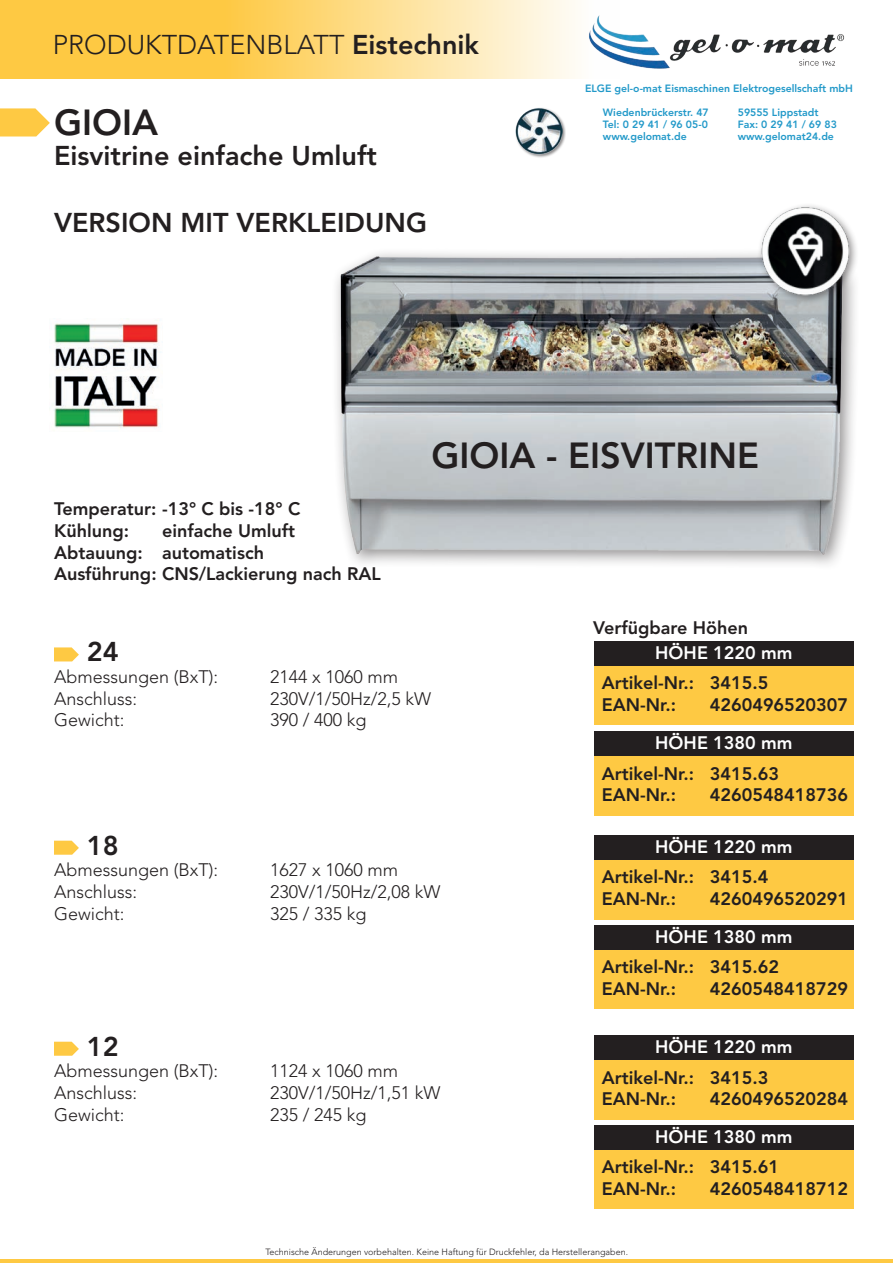
<style>
.page{position:relative;width:893px;height:1263px;background:#fff}
.page>*{position:absolute;margin:0;border:0;box-sizing:border-box;transform-origin:0 0}
.t1{font:800 36px "Avenir LT Std";color:#231f20}
.t2{font:800 27px "Avenir LT Std";color:#231f20}
.t3{font:300 27px "Avenir LT Std";color:#231f20}
.t4{font:800 18px/21.6px "Avenir LT Std";color:#231f20}
.t5{font:300 18px "Avenir LT Std";color:#231f20}
.t6{font:800 18px "Avenir LT Std";color:#fff}
.t7{font:800 10.5px/12px "Avenir LT Std";color:#2299c9}
.t8{font:300 9px "Avenir LT Std";color:#231f20}
.s1{font-weight:800}
</style>
<div class="page">
<svg style="left:0;top:0;width:576px;height:79px;background:#fed879"></svg>
<hr style="left:0;top:1259px;width:893px;height:4px;background:#fec943">
<img style="left:589px;top:15px;width:256px;height:54px">
<svg style="left:0;top:108px;width:50px;height:28px"></svg>
<img style="left:54px;top:320px;width:107px;height:108px">
<div style="left:515px;top:107px;width:51px;height:51px;background:#231f20;opacity:.5"></div>
<img style="left:516px;top:107px;width:47px;height:48px">
<svg style="left:54px;top:647px;width:25px;height:14px"></svg>
<svg style="left:54px;top:841px;width:25px;height:14px"></svg>
<svg style="left:54px;top:1042px;width:25px;height:14px"></svg>
<div style="left:594px;top:641px;width:260px;height:84px;background:#fec943"></div>
<div style="left:594px;top:641px;width:260px;height:25px;background:#231f20"></div>
<div style="left:594px;top:732px;width:260px;height:84px;background:#fec943"></div>
<div style="left:594px;top:731px;width:260px;height:25px;background:#231f20"></div>
<div style="left:594px;top:836px;width:260px;height:83px;background:#fec943"></div>
<div style="left:594px;top:835px;width:260px;height:25px;background:#231f20"></div>
<div style="left:594px;top:925px;width:260px;height:84px;background:#fec943"></div>
<div style="left:594px;top:925px;width:260px;height:24px;background:#231f20"></div>
<div style="left:594px;top:1036px;width:260px;height:84px;background:#fec943"></div>
<div style="left:594px;top:1035px;width:260px;height:25px;background:#231f20"></div>
<div style="left:594px;top:1125px;width:260px;height:84px;background:#fec943"></div>
<div style="left:594px;top:1125px;width:260px;height:25px;background:#231f20"></div>
<img style="left:336px;top:252px;width:519px;height:310px">
<div style="left:757px;top:203px;width:102px;height:102px;background:#231f20;opacity:.5"></div>
<img style="left:757px;top:204px;width:98px;height:94px">
<h2 class="t3" style="left:53px;top:29px;width:428px">PRODUKTDATENBLATT <span class="s1">Eistechnik</span></h2>
<h1 class="t1" style="left:54px;top:101px;width:106px">GIOIA</h1>
<h2 class="t2" style="left:54px;top:139px;width:325px">Eisvitrine einfache Umluft</h2>
<h2 class="t2" style="left:54px;top:207px;width:375px">VERSION MIT VERKLEIDUNG</h2>
<p class="t7" style="left:585px;top:83px;width:269px">ELGE gel-o-mat Eismaschinen Elektrogesellschaft mbH</p>
<p class="t7" style="left:738px;top:107px;width:101px">59555 Lippstadt<br>Fax: 0 29 41 / 69 83 www.gelomat24.de</p>
<p class="t7" style="left:603px;top:107px;width:107px">Wiedenbrückerstr. 47<br>Tel: 0 29 41 / 96 05-0</p>
<p class="t7" style="left:603px;top:131px;width:85px">www.gelomat.de</p>
<p class="t4" style="left:54px;top:498px;width:248px">Temperatur: -13° C bis -18° C<br>Kühlung:</p>
<p class="t4" style="left:54px;top:520px;width:328px;text-indent:108px">einfache Umluft<br>Abtauung: automatisch<br>Ausführung: CNS/Lackierung nach RAL</p>
<h1 class="t1" style="left:432px;top:434px;width:329px">GIOIA - EISVITRINE</h1>
<p class="t4" style="left:593px;top:617px;width:157px">Verfügbare Höhen</p>
<h2 class="t2" style="left:87px;top:636px;width:33px">24</h2>
<p class="t5" style="left:54px;top:666px;width:166px">Abmessungen (BxT):</p>
<p class="t5" style="left:270px;top:666px;width:130px">2144 x 1060 mm</p>
<p class="t5" style="left:54px;top:688px;width:85px">Anschluss:</p>
<p class="t5" style="left:270px;top:688px;width:163px">230V/1/50Hz/2,5 kW</p>
<p class="t5" style="left:54px;top:709px;width:72px">Gewicht:</p>
<p class="t5" style="left:270px;top:709px;width:98px">390 / 400 kg</p>
<h2 class="t2" style="left:87px;top:829px;width:33px">18</h2>
<p class="t5" style="left:54px;top:859px;width:166px">Abmessungen (BxT):</p>
<p class="t5" style="left:270px;top:859px;width:130px">1627 x 1060 mm</p>
<p class="t5" style="left:54px;top:881px;width:85px">Anschluss:</p>
<p class="t5" style="left:270px;top:881px;width:172px">230V/1/50Hz/2,08 kW</p>
<p class="t5" style="left:54px;top:903px;width:72px">Gewicht:</p>
<p class="t5" style="left:270px;top:903px;width:98px">325 / 335 kg</p>
<h2 class="t2" style="left:87px;top:1030px;width:33px">12</h2>
<p class="t5" style="left:54px;top:1060px;width:166px">Abmessungen (BxT):</p>
<p class="t5" style="left:270px;top:1060px;width:130px">1124 x 1060 mm</p>
<p class="t5" style="left:54px;top:1082px;width:85px">Anschluss:</p>
<p class="t5" style="left:270px;top:1082px;width:172px">230V/1/50Hz/1,51 kW</p>
<p class="t5" style="left:54px;top:1104px;width:72px">Gewicht:</p>
<p class="t5" style="left:270px;top:1104px;width:98px">235 / 245 kg</p>
<p class="t6" style="left:655px;top:642px;width:139px">HÖHE 1220 mm</p>
<p class="t4" style="left:602px;top:672px;width:168px">Artikel-Nr.: 3415.5<br>EAN-Nr.:</p>
<p class="t4" style="left:710px;top:694px;width:140px">4260496520307</p>
<p class="t6" style="left:655px;top:732px;width:139px">HÖHE 1380 mm</p>
<p class="t4" style="left:602px;top:763px;width:179px">Artikel-Nr.: 3415.63<br>EAN-Nr.:</p>
<p class="t4" style="left:710px;top:784px;width:140px">4260548418736</p>
<p class="t6" style="left:655px;top:836px;width:139px">HÖHE 1220 mm</p>
<p class="t4" style="left:602px;top:866px;width:168px">Artikel-Nr.: 3415.4<br>EAN-Nr.:</p>
<p class="t4" style="left:710px;top:888px;width:140px">4260496520291</p>
<p class="t6" style="left:655px;top:926px;width:139px">HÖHE 1380 mm</p>
<p class="t4" style="left:602px;top:956px;width:179px">Artikel-Nr.: 3415.62<br>EAN-Nr.:</p>
<p class="t4" style="left:710px;top:977px;width:140px">4260548418729</p>
<p class="t6" style="left:655px;top:1036px;width:139px">HÖHE 1220 mm</p>
<p class="t4" style="left:602px;top:1067px;width:168px">Artikel-Nr.: 3415.3<br>EAN-Nr.:</p>
<p class="t4" style="left:710px;top:1088px;width:140px">4260496520284</p>
<p class="t6" style="left:655px;top:1126px;width:139px">HÖHE 1380 mm</p>
<p class="t4" style="left:602px;top:1156px;width:179px">Artikel-Nr.: 3415.61<br>EAN-Nr.:</p>
<p class="t4" style="left:710px;top:1178px;width:140px">4260548418712</p>
<p class="t8" style="left:265px;top:1246px;width:364px">Technische Änderungen vorbehalten. Keine Haftung für Druckfehler, da Herstellerangaben.</p>
</div>
